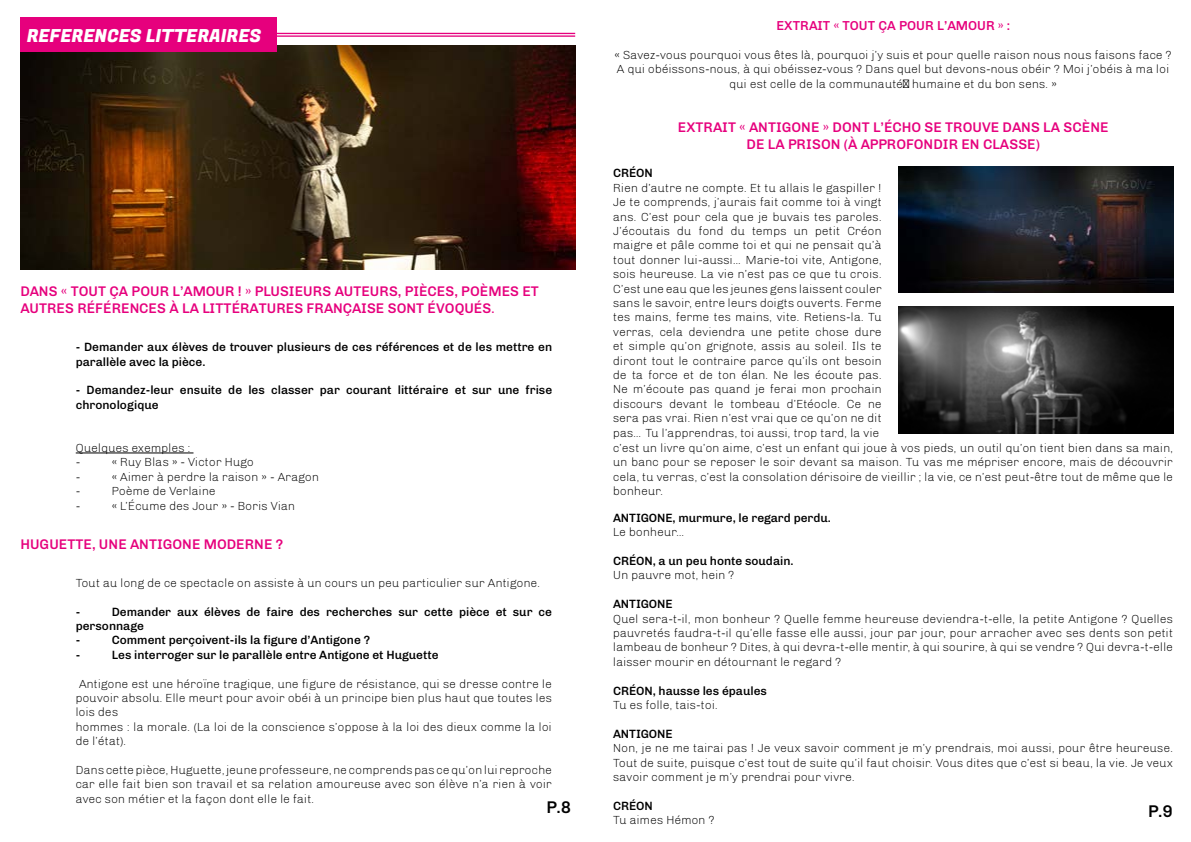
<style>
.page{position:relative;width:1191px;height:842px;background:#fff}
.page>*{position:absolute;margin:0;border:0;box-sizing:border-box;transform-origin:0 0}
.t1{font:18px "Fugaz One";color:#fff}
.t2{font:500 17px "Chivo";color:#000}
.t3{font:500 14px/16.8px "Chivo";letter-spacing:.01em;color:#e6007d}
.t4{font:500 13px "Chivo";letter-spacing:.01em;color:#e6007d}
.t5{font:300 12px/14.4px "Chivo";color:#000;text-align:justify}
.t6{font:500 12px/14.4px "Chivo";color:#000}
.s1{font-size:12px}
</style>
<div class="page">
<img style="left:20px;top:45px;width:555px;height:224px">
<hr style="left:112px;top:33px;width:463px;height:1px;background:#e6007d">
<hr style="left:112px;top:35px;width:463px;height:2px;background:#e6007d">
<div style="left:20px;top:18px;width:256px;height:34px;background:#e6007d"></div>
<hr style="left:76px;top:453px;width:117px;height:1px;background:#000">
<img style="left:899px;top:166px;width:274px;height:126px">
<img style="left:899px;top:307px;width:274px;height:126px">
<h1 class="t1" style="left:27px;top:23px;width:236px">REFERENCES LITTERAIRES</h1>
<p class="t3" style="left:20px;top:283px;width:520px">DANS « TOUT ÇA POUR L’AMOUR ! » PLUSIEURS AUTEURS, PIÈCES, POÈMES ET<br>AUTRES RÉFÉRENCES À LA LITTÉRATURES FRANÇAISE SONT ÉVOQUÉS<span class="s1">.</span></p>
<p class="t6" style="left:76px;top:340px;width:478px">- Demander aux élèves de trouver plusieurs de ces références et de les mettre en parallèle avec la pièce.</p>
<p class="t6" style="left:76px;top:383px;width:478px">- Demandez-leur ensuite de les classer par courant littéraire et sur une frise chronologique</p>
<p class="t5" style="left:76px;top:441px;width:116px">Quelques exemples : -</p>
<p class="t5" style="left:112px;top:455px;width:144px">« Ruy Blas » - Victor Hugo</p>
<p class="t5" style="left:76px;top:469px;width:6px">-</p>
<p class="t5" style="left:112px;top:469px;width:209px">« Aimer à perdre la raison » - Aragon</p>
<p class="t5" style="left:76px;top:484px;width:6px">-</p>
<p class="t5" style="left:112px;top:484px;width:106px">Poème de Verlaine</p>
<p class="t5" style="left:76px;top:498px;width:6px">-</p>
<p class="t5" style="left:112px;top:498px;width:185px">« L’Écume des Jour » - Boris Vian</p>
<p class="t3" style="left:20px;top:535px;width:264px">HUGUETTE, UNE ANTIGONE MODERNE ?</p>
<p class="t5" style="left:76px;top:575px;width:466px">Tout au long de ce spectacle on assiste à un cours un peu particulier sur Antigone.</p>
<p class="t6" style="left:76px;top:604px;width:6px">-</p>
<p class="t6" style="left:76px;top:604px;width:478px;text-indent:36px">Demander aux élèves de faire des recherches sur cette pièce et sur ce personnage<br>-</p>
<p class="t6" style="left:112px;top:633px;width:260px">Comment perçoivent-ils la figure d’Antigone ?</p>
<p class="t6" style="left:76px;top:647px;width:6px">-</p>
<p class="t6" style="left:112px;top:647px;width:328px">Les interroger sur le parallèle entre Antigone et Huguette</p>
<p class="t5" style="left:76px;top:676px;width:478px;text-align:left">Antigone est une héroïne tragique, une figure de résistance, qui se dresse contre le pouvoir absolu. Elle meurt pour avoir obéi à un principe bien plus haut que toutes les lois des<br>hommes : la morale. (La loi de la conscience s’oppose à la loi des dieux comme la loi de l’état).</p>
<p class="t5" style="left:76px;top:763px;width:478px">Dans cette pièce, Huguette, jeune professeure, ne comprends pas ce qu’on lui reproche car elle fait bien son travail et sa relation amoureuse avec son élève n’a rien à voir avec son métier et la façon dont elle le fait.</p>
<h2 class="t2" style="left:546px;top:798px;width:26px">P.8</h2>
<p class="t4" style="left:776px;top:18px;width:235px">EXTRAIT « TOUT ÇA POUR L’AMOUR » :</p>
<p class="t5" style="left:614px;top:47px;width:559px;text-align:center">« Savez-vous pourquoi vous êtes là, pourquoi j’y suis et pour quelle raison nous nous faisons face ?<br>A qui obéissons-nous, à qui obéissez-vous ? Dans quel but devons-nous obéir ? Moi j’obéis à ma loi qui est celle de la communauté฀ humaine et du bon sens. »</p>
<p class="t3" style="left:678px;top:119px;width:432px;text-align:center">EXTRAIT « ANTIGONE » DONT L’ÉCHO SE TROUVE DANS LA SCÈNE<br>DE LA PRISON (À APPROFONDIR EN CLASSE)</p>
<p class="t6" style="left:613px;top:166px;width:41px">CRÉON</p>
<p class="t5" style="left:613px;top:180px;width:270px">Rien d’autre ne compte. Et tu allais le gaspiller !<br>Je te comprends, j’aurais fait comme toi à vingt ans. C’est pour cela que je buvais tes paroles.<br>J’écoutais du fond du temps un petit Créon maigre et pâle comme toi et qui ne pensait qu’à tout donner lui-aussi… Marie-toi vite, Antigone, sois heureuse. La vie n’est pas ce que tu crois.<br>C’est une eau que les jeunes gens laissent couler sans le savoir, entre leurs doigts ouverts. Ferme tes mains, ferme tes mains, vite. Retiens-la. Tu verras, cela deviendra une petite chose dure et simple qu’on grignote, assis au soleil. Ils te diront tout le contraire parce qu’ils ont besoin de ta force et de ton élan. Ne les écoute pas.<br>Ne m’écoute pas quand je ferai mon prochain discours devant le tombeau d’Etéocle. Ce ne sera pas vrai. Rien n’est vrai que ce qu’on ne dit pas… Tu l’apprendras, toi aussi, trop tard, la vie</p>
<p class="t5" style="left:613px;top:441px;width:561px">c’est un livre qu’on aime, c’est un enfant qui joue à vos pieds, un outil qu’on tient bien dans sa main, un banc pour se reposer le soir devant sa maison. Tu vas me mépriser encore, mais de découvrir cela, tu verras, c’est la consolation dérisoire de vieillir ; la vie, ce n’est peut-être tout de même que le bonheur.</p>
<p class="t6" style="left:613px;top:510px;width:219px">ANTIGONE, murmure, le regard perdu.</p>
<p class="t5" style="left:613px;top:525px;width:74px">Le bonheur…</p>
<p class="t6" style="left:613px;top:554px;width:182px">CRÉON, a un peu honte soudain.</p>
<p class="t5" style="left:613px;top:568px;width:123px">Un pauvre mot, hein ?</p>
<p class="t6" style="left:613px;top:597px;width:61px">ANTIGONE</p>
<p class="t5" style="left:613px;top:611px;width:561px">Quel sera-t-il, mon bonheur ? Quelle femme heureuse deviendra-t-elle, la petite Antigone ? Quelles pauvretés faudra-t-il qu’elle fasse elle aussi, jour par jour, pour arracher avec ses dents son petit lambeau de bonheur ? Dites, à qui devra-t-elle mentir, à qui sourire, à qui se vendre ? Qui devra-t-elle laisser mourir en détournant le regard ?</p>
<p class="t6" style="left:613px;top:683px;width:155px">CRÉON, hausse les épaules</p>
<p class="t5" style="left:613px;top:698px;width:106px">Tu es folle, tais-toi.</p>
<p class="t6" style="left:613px;top:726px;width:61px">ANTIGONE</p>
<p class="t5" style="left:613px;top:741px;width:561px">Non, je ne me tairai pas ! Je veux savoir comment je m’y prendrais, moi aussi, pour être heureuse.<br>Tout de suite, puisque c’est tout de suite qu’il faut choisir. Vous dites que c’est si beau, la vie. Je veux savoir comment je m’y prendrai pour vivre.</p>
<p class="t6" style="left:613px;top:798px;width:41px">CRÉON</p>
<p class="t5" style="left:613px;top:813px;width:103px">Tu aimes Hémon ?</p>
<h2 class="t2" style="left:1148px;top:802px;width:26px">P.9</h2>
</div>
